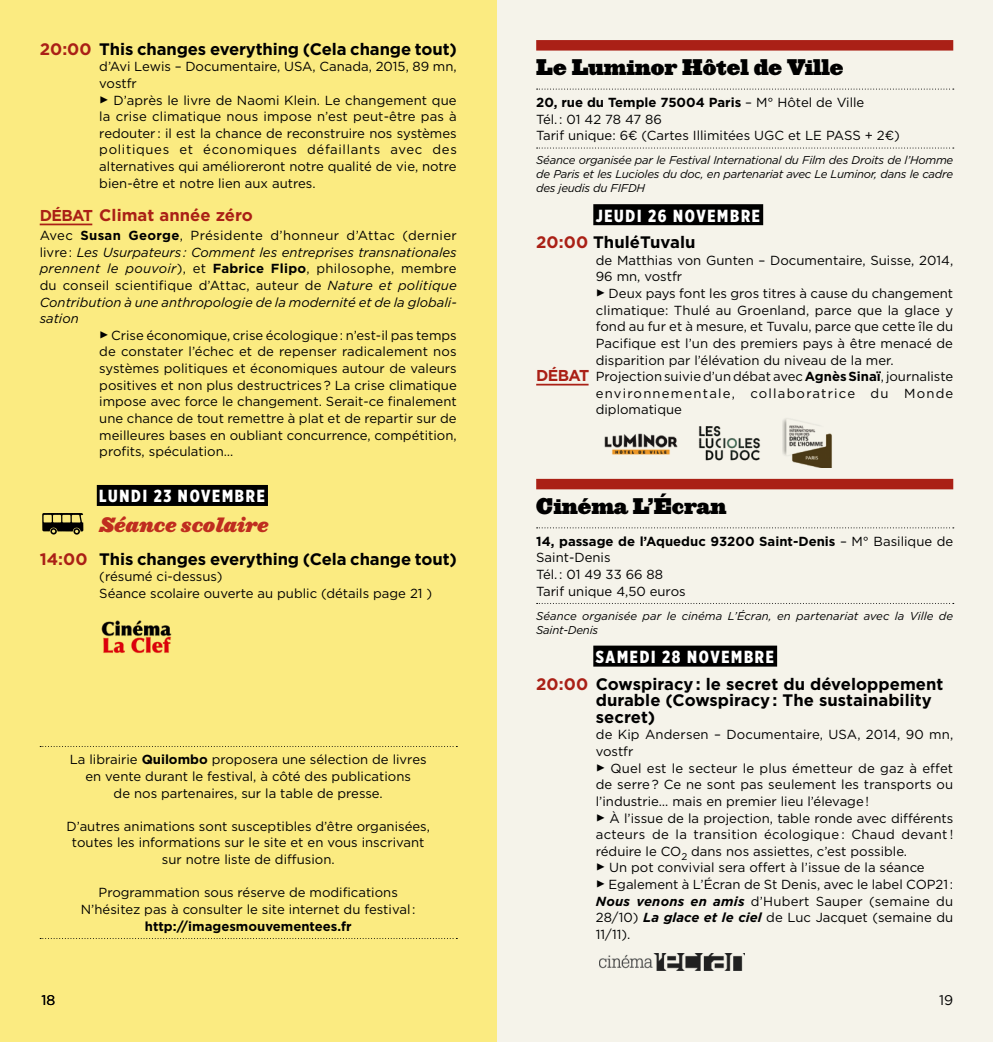
<style>
.page{position:relative;width:993px;height:1042px;background:#fff}
.page>*{position:absolute;margin:0;border:0;box-sizing:border-box;transform-origin:0 0}
.t1{font:21px "Ziggurat HTF Black";color:#000}
.t2{font:19.25px "Ziggurat HTF Black Italic";color:#bf2d1f}
.t3{font:900 17.5px "Gotham X Narrow";letter-spacing:.1em;color:#fff}
.t4{font:700 16.62px/16.6px "Gotham";letter-spacing:-.005em;color:#000}
.t5{font:700 16.62px "Gotham";letter-spacing:.005em;color:#aa2016}
.t6{font:14px "Gotham";color:#000}
.t7{font:13.12px/16.6px "Gotham";color:#000}
.t8{font:italic 13.12px "Gotham";color:#000}
.t9{font:13.12px "Gotham";letter-spacing:.02em;color:#000}
.t10{font:13.12px "Gotham";letter-spacing:.03em;color:#000}
.t11{font:13.12px "Gotham";letter-spacing:.09em;color:#000}
.t12{font:700 13.12px "Gotham";color:#000}
.t13{font:italic 11.38px/14px "Gotham";letter-spacing:-.02em;color:#000;text-align:justify}
.t14{font:italic 11.38px/14px "Gotham";color:#000}
.s1{color:#aa2016}
.s2{font-family:"Knockout HTF71 Full Middlewt";font-size:21px}
.s3{font-size:15.75px}
.s4{font-weight:700}
.s5{font-style:normal}
.s6{font-style:italic}
.s7{font-weight:700;font-size:15.75px;color:#aa2016}
.s8{font-weight:700;font-style:italic}
</style>
<div class="page">
<div style="left:496px;top:0;width:496px;height:1042px;background:#f5f3ea"></div>
<div style="left:0;top:0;width:496px;height:1042px;background:#fbeb81"></div>
<hr style="left:40px;top:224px;width:52px;height:1px;background:#aa2016">
<div style="left:97px;top:485px;width:171px;height:21px;background:#000"></div>
<svg style="left:40px;top:746px;width:417px;height:1px"></svg>
<svg style="left:40px;top:938px;width:417px;height:1px"></svg>
<img style="left:101px;top:620px;width:71px;height:33px">
<div style="left:536px;top:40px;width:416px;height:11px;background:#aa2016"></div>
<svg style="left:536px;top:89px;width:417px;height:1px"></svg>
<svg style="left:536px;top:148px;width:417px;height:1px"></svg>
<div style="left:593px;top:204px;width:170px;height:21px;background:#000"></div>
<hr style="left:536px;top:384px;width:52px;height:1px;background:#aa2016">
<div style="left:536px;top:479px;width:416px;height:10px;background:#aa2016"></div>
<svg style="left:536px;top:527px;width:417px;height:1px"></svg>
<svg style="left:536px;top:603px;width:417px;height:1px"></svg>
<div style="left:593px;top:645px;width:183px;height:21px;background:#000"></div>
<img style="left:604px;top:433px;width:74px;height:22px">
<img style="left:698px;top:426px;width:63px;height:35px">
<img style="left:782px;top:418px;width:50px;height:49px">
<img style="left:599px;top:953px;width:145px;height:18px">
<svg style="left:42px;top:513px;width:41px;height:22px"></svg>
<p class="t4" style="left:40px;top:40px;width:418px"><span class="s1">20:00</span> This changes everything (Cela change tout)</p>
<p class="t7" style="left:99px;top:58px;width:359px">d’Avi Lewis – Documentaire, USA, Canada, 2015, 89 mn, vostfr<br><span class="s2">≥</span> D’après le livre de Naomi Klein. Le changement que la crise climatique nous impose n’est peut-être pas à redouter : il est la chance de reconstruire nos systèmes politiques et économiques défaillants avec des alternatives qui amélioreront notre qualité de vie, notre bien-être et notre lien aux autres.</p>
<p class="t5" style="left:40px;top:204px;width:215px"><span class="s3">DÉBAT</span> Climat année zéro</p>
<p class="t10" style="left:40px;top:227px;width:418px">Avec <span class="s4">Susan George</span>, Présidente d’honneur d’Attac (dernier</p>
<p class="t8" style="left:40px;top:244px;width:418px"><span class="s5">livre :</span> Les Usurpateurs : Comment les entreprises transnationales</p>
<p class="t9" style="left:40px;top:260px;width:418px"><span class="s6">prennent le pouvoir</span>), et <span class="s4">Fabrice Flipo</span>, philosophe, membre</p>
<p class="t7" style="left:40px;top:277px;width:418px">du conseil scientifique d’Attac, auteur de <span class="s6">Nature et politique</span></p>
<p class="t8" style="left:40px;top:293px;width:418px">Contribution à une anthropologie de la modernité et de la globali-</p>
<p class="t8" style="left:40px;top:310px;width:41px">sation</p>
<p class="t7" style="left:99px;top:327px;width:359px"><span class="s2">≥</span> Crise économique, crise écologique : n’est-il pas temps</p>
<p class="t7" style="left:99px;top:343px;width:359px">de constater l’échec et de repenser radicalement nos</p>
<p class="t7" style="left:99px;top:360px;width:359px">systèmes politiques et économiques autour de valeurs</p>
<p class="t7" style="left:99px;top:376px;width:359px">positives et non plus destructrices ? La crise climatique</p>
<p class="t7" style="left:99px;top:393px;width:359px">impose avec force le changement. Serait-ce finalement</p>
<p class="t7" style="left:99px;top:410px;width:359px">une chance de tout remettre à plat et de repartir sur de</p>
<p class="t7" style="left:99px;top:426px;width:359px">meilleures bases en oubliant concurrence, compétition,</p>
<p class="t7" style="left:99px;top:443px;width:135px">profits, spéculation…</p>
<h3 class="t3" style="left:99px;top:485px;width:20px">LUNDI</h3>
<h3 class="t3" style="left:154px;top:485px;width:36px">23 NOVEMBRE</h3>
<h2 class="t2" style="left:99px;top:511px;width:170px">Séance scolaire</h2>
<p class="t4" style="left:40px;top:550px;width:418px"><span class="s1">14:00</span> This changes everything (Cela change tout)</p>
<p class="t7" style="left:99px;top:568px;width:334px">(résumé ci-dessus)<br>Séance scolaire ouverte au public (détails page 21 )</p>
<p class="t7" style="left:70px;top:751px;width:358px;text-align:center">La librairie <span class="s4">Quilombo</span> proposera une sélection de livres en vente durant le festival, à côté des publications<br>de nos partenaires, sur la table de presse.</p>
<p class="t7" style="left:66px;top:817px;width:365px;text-align:center">D’autres animations sont susceptibles d’être organisées, toutes les informations sur le site et en vous inscrivant sur notre liste de diffusion.</p>
<p class="t7" style="left:81px;top:884px;width:336px;text-align:center">Programmation sous réserve de modifications<br>N’hésitez pas à consulter le site internet du festival :</p>
<p class="t12" style="left:145px;top:917px;width:208px">http://imagesmouvementees.fr</p>
<h1 class="t1" style="left:536px;top:54px;width:309px">Le Luminor Hôtel de Ville</h1>
<p class="t7" style="left:536px;top:94px;width:365px"><span class="s4">20, rue du Temple 75004 Paris</span> – M° Hôtel de Ville<br>Tél. : 01 42 78 47 86<br>Tarif unique: 6€ (Cartes Illimitées UGC et LE PASS + 2€)</p>
<p class="t13" style="left:536px;top:153px;width:418px">Séance organisée par le Festival International du Film des Droits de l’Homme de Paris et les Lucioles du doc, en partenariat avec Le Luminor, dans le cadre des jeudis du FIFDH</p>
<h3 class="t3" style="left:595px;top:204px;width:19px">JEUDI</h3>
<h3 class="t3" style="left:648px;top:204px;width:37px">26 NOVEMBRE</h3>
<p class="t4" style="left:536px;top:234px;width:161px"><span class="s1">20:00</span> ThuléTuvalu</p>
<p class="t7" style="left:595px;top:251px;width:359px">de Matthias von Gunten – Documentaire, Suisse, 2014,</p>
<p class="t7" style="left:595px;top:268px;width:88px">96 mn, vostfr</p>
<p class="t7" style="left:595px;top:285px;width:359px"><span class="s2">≥</span> Deux pays font les gros titres à cause du changement</p>
<p class="t7" style="left:595px;top:301px;width:359px">climatique: Thulé au Groenland, parce que la glace y</p>
<p class="t7" style="left:595px;top:318px;width:359px">fond au fur et à mesure, et Tuvalu, parce que cette île du</p>
<p class="t7" style="left:595px;top:335px;width:358px">Pacifique est l’un des premiers pays à être menacé de</p>
<p class="t7" style="left:595px;top:351px;width:299px">disparition par l’élévation du niveau de la mer.</p>
<p class="t7" style="left:536px;top:368px;width:418px"><span class="s7">DÉBAT</span> Projection suivie d’un débat avec <span class="s4">Agnès Sinaï</span>, journaliste</p>
<p class="t11" style="left:595px;top:385px;width:359px">environnementale, collaboratrice du Monde</p>
<p class="t7" style="left:595px;top:401px;width:88px">diplomatique</p>
<h1 class="t1" style="left:536px;top:493px;width:191px">Cinéma L’Écran</h1>
<p class="t7" style="left:536px;top:532px;width:418px"><span class="s4">14, passage de l’Aqueduc 93200 Saint-Denis</span> – M° Basilique de<br>Saint-Denis<br>Tél. : 01 49 33 66 88<br>Tarif unique 4,50 euros</p>
<p class="t14" style="left:536px;top:608px;width:418px">Séance organisée par le cinéma L’Écran, en partenariat avec la Ville de<br>Saint-Denis</p>
<h3 class="t3" style="left:595px;top:646px;width:11px">SAMEDI</h3>
<h3 class="t3" style="left:662px;top:646px;width:37px">28 NOVEMBRE</h3>
<p class="t4" style="left:595px;top:675px;width:349px;text-indent:-60px"><span class="s1">20:00</span> Cowspiracy : le secret du développement durable (Cowspiracy : The sustainability secret)</p>
<p class="t7" style="left:595px;top:726px;width:359px">de Kip Andersen – Documentaire, USA, 2014, 90 mn, vostfr<br><span class="s2">≥</span> Quel est le secteur le plus émetteur de gaz à effet de serre ? Ce ne sont pas seulement les transports ou l’industrie… mais en premier lieu l’élevage !<br><span class="s2">≥</span> À l’issue de la projection, table ronde avec différents acteurs de la transition écologique : Chaud devant ! réduire le CO<sub>2</sub> dans nos assiettes, c’est possible.<br><span class="s2">≥</span> Un pot convivial sera offert à l’issue de la séance<br><span class="s2">≥</span> Egalement à L’Écran de St Denis, avec le label COP21 :<br><span class="s8">Nous venons en amis</span> d’Hubert Sauper (semaine du 28/10) <span class="s8">La glace et le ciel</span> de Luc Jacquet (semaine du 11/11).</p>
<p class="t6" style="left:41px;top:991px;width:15px">18</p>
<p class="t6" style="left:938px;top:991px;width:16px">19</p>
</div>
